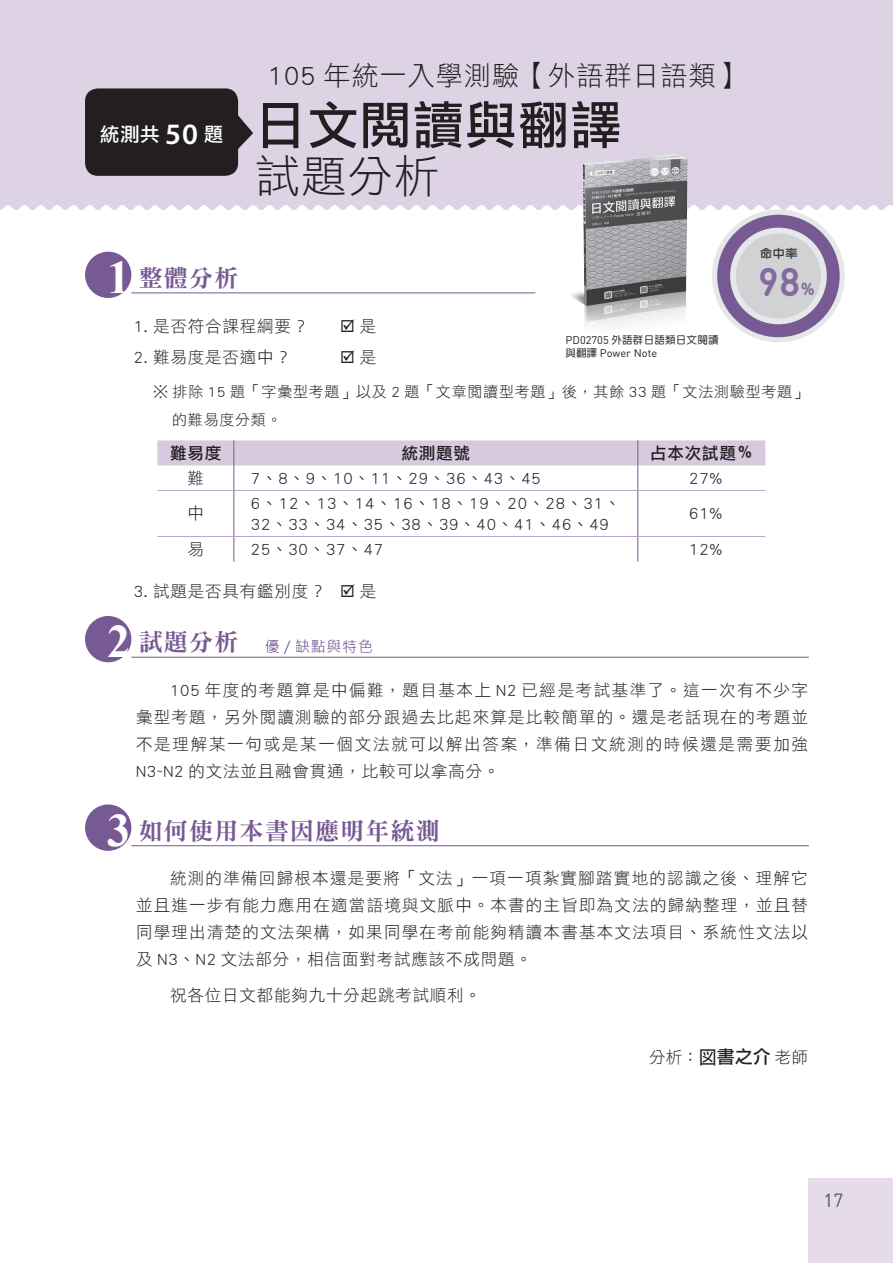
<style>
.page{position:relative;width:893px;height:1263px;background:#fff}
.page>*{position:absolute;margin:0;border:0;box-sizing:border-box;transform-origin:0 0}
.標頭{font:51px "DF Li Hei Md WIN BF";letter-spacing:.03em;color:#231f20}
.標頭-2{font:45px "DF Li Hei Std W3";color:#231f20}
.t1{font:700 40.35px "Din Round";color:#84689f}
._102年{font:27px "DF Li Hei Std W3";letter-spacing:.04em;color:#231f20}
.t2{font:24px "DFN Ming XB HKP BF";letter-spacing:.05em;color:#775994}
.t3{font:19.5px "DF Li Hei Md WIN BF";color:#fff}
.t4{font:18.9px "Din Round";color:#57585a}
.t5{font:700 17.7px "Din Round";color:#84689f}
.表左{font:16.5px/27px "DF Li Hei Std W3";letter-spacing:.05em;color:#231f20;text-align:justify}
.內文1{font:16.5px "DF Li Hei Std W3";letter-spacing:.05em;color:#231f20}
.表頭{font:16.5px "DF Li Hei Md WIN BF";letter-spacing:.05em;color:#231f20}
.表中{font:16.5px "DF Li Hei Std W3";color:#231f20}
.作者{font:16.5px "DF Li Hei Std W3";color:#231f20}
.內文1-2{font:15px/27.8px "DF Li Hei Std W3";letter-spacing:.05em;color:#231f20}
.t6{font:15px "Microsoft Jheng Hei";letter-spacing:.05em;color:#775994}
.t7{font:12px "DF Li Yuan Bd HK BF";color:#3e3e3f}
.段落樣式1{font:10.95px "Din Round";color:#231f20}
.段落樣式1-2{font:10.5px "DF Yuan Md HKP BF";letter-spacing:.025em;color:#231f20}
.s1{font-family:"Myriad Pro";font-weight:600;font-size:29.7px}
.s2{font-family:"Times New Roman";font-weight:700;font-size:46.5px;color:#fff}
.s3{font-family:"Din Round";font-size:10.95px}
.s4{font-family:"DF Yuan Md HKP BF";font-size:10.5px}
.s5{font-family:"Shin Go Pr 6 N";font-size:18px}
.s6{font-family:"DF Li Hei Md WIN BF";font-size:18px}
</style>
<div class="page">
<div style="left:0;top:0;width:893px;height:210px;background:#ded3e4"></div>
<div style="left:808px;top:1178px;width:85px;height:85px;background:#e5dbe9"></div>
<div style="left:85px;top:252px;width:46px;height:46px;background:#775994;border-radius:50%"></div>
<hr style="left:131px;top:292px;width:404px;height:1px;background:#775994">
<svg style="left:157px;top:440px;width:608px;height:50px"></svg>
<hr style="left:157px;top:490px;width:77px;height:1px;background:#bba8c9">
<hr style="left:234px;top:491px;width:1px;height:45px;background:#775994">
<hr style="left:234px;top:490px;width:404px;height:1px;background:#bba8c9">
<hr style="left:638px;top:491px;width:1px;height:45px;background:#775994">
<hr style="left:638px;top:490px;width:127px;height:1px;background:#bba8c9">
<hr style="left:157px;top:536px;width:77px;height:1px;background:#bba8c9">
<svg style="left:234px;top:537px;width:1px;height:24px"></svg>
<hr style="left:234px;top:536px;width:404px;height:1px;background:#bba8c9">
<svg style="left:638px;top:537px;width:1px;height:24px"></svg>
<hr style="left:638px;top:536px;width:127px;height:1px;background:#bba8c9">
<div style="left:85px;top:616px;width:46px;height:46px;background:#775994;border-radius:50%"></div>
<hr style="left:131px;top:657px;width:678px;height:1px;background:#775994">
<div style="left:85px;top:804px;width:46px;height:47px;background:#775994;border-radius:50%"></div>
<hr style="left:131px;top:845px;width:678px;height:1px;background:#775994">
<div style="left:85px;top:88px;width:153px;height:88px;background:#231f20;border-radius:13px"></div>
<svg style="left:238px;top:114px;width:15px;height:36px"></svg>
<img style="left:556px;top:140px;width:154px;height:187px">
<div style="left:712px;top:210px;width:133px;height:132px;background:#e6e7e9;border-radius:50%"></div>
<svg style="left:717px;top:215px;width:123px;height:122px"></svg>
<div style="left:736px;top:233px;width:85px;height:85px;background:#d1d2d4;border-radius:50%"></div>
<p class="t3" style="left:100px;top:124px;width:125px">統測共 <span class="s1">50</span> 題</p>
<p class="_102年" style="left:268px;top:61px;width:477px">105 年統一入學測驗【外語群日語類】</p>
<p class="標頭" style="left:255px;top:99px;width:368px">日文閱讀與翻譯</p>
<p class="標頭-2" style="left:255px;top:151px;width:186px">試題分析</p>
<p class="t7" style="left:760px;top:248px;width:39px">命中率</p>
<p class="t2" style="left:107px;top:266px;width:133px"><span class="s2">1</span> 整體分析</p>
<p class="內文1" style="left:134px;top:317px;width:176px">1. 是否符合課程綱要？</p>
<p class="內文1" style="left:340px;top:317px;width:38px">☑ 是</p>
<p class="內文1" style="left:134px;top:348px;width:158px">2. 難易度是否適中？</p>
<p class="內文1" style="left:340px;top:348px;width:38px">☑ 是</p>
<p class="內文1-2" style="left:172px;top:378px;width:637px;text-indent:-19px">※ 排除 15 題「字彙型考題」以及 2 題「文章閱讀型考題」後，其餘 33 題「文法測驗型考題」的難易度分類。</p>
<p class="表頭" style="left:170px;top:445px;width:53px">難易度</p>
<p class="表頭" style="left:402px;top:445px;width:70px">統測題號</p>
<p class="表頭" style="left:650px;top:445px;width:105px">占本次試題％</p>
<p class="表中" style="left:187px;top:469px;width:18px">難</p>
<p class="表左" style="left:251px;top:464px;width:291px">7、8、9、10、11、29、36、43、45</p>
<p class="表中" style="left:689px;top:469px;width:35px">27%</p>
<p class="表中" style="left:187px;top:505px;width:18px">中</p>
<p class="表左" style="left:251px;top:492px;width:371px;line-height:21px">6、12、13、14、16、18、19、20、28、31、<br>32、33、34、35、38、39、40、41、46、49</p>
<p class="表中" style="left:689px;top:505px;width:35px">61%</p>
<p class="表中" style="left:187px;top:540px;width:18px">易</p>
<p class="表左" style="left:251px;top:535px;width:134px">25、30、37、47</p>
<p class="表中" style="left:689px;top:540px;width:35px">12%</p>
<p class="內文1" style="left:134px;top:582px;width:244px">3. 試題是否具有鑑別度？ ☑ 是</p>
<p class="t6" style="left:107px;top:637px;width:267px"><span class="s2">2</span> <sup>試題分析　</sup>優 / 缺點與特色</p>
<p class="表左" style="left:136px;top:676px;width:673px;text-indent:34px">105 年度的考題算是中偏難，題目基本上 N2 已經是考試基準了。這一次有不少字彙型考題，另外閱讀測驗的部分跟過去比起來算是比較簡單的。還是老話現在的考題並不是理解某一句或是某一個文法就可以解出答案，準備日文統測的時候還是需要加強N3~N2 的文法並且融會貫通，比較可以拿高分。</p>
<p class="t2" style="left:107px;top:818px;width:334px"><span class="s2">3</span> 如何使用本書因應明年統測</p>
<p class="表左" style="left:136px;top:865px;width:673px;text-indent:34px">統測的準備回歸根本還是要將「文法」一項一項紮實腳踏實地的認識之後、理解它並且進一步有能力應用在適當語境與文脈中。本書的主旨即為文法的歸納整理，並且替同學理出清楚的文法架構，如果同學在考前能夠精讀本書基本文法項目、系統性文法以及 N3、N2 文法部分，相信面對考試應該不成問題。</p>
<p class="表左" style="left:170px;top:981px;width:313px">祝各位日文都能夠九十分起跳考試順利。</p>
<p class="t1" style="left:759px;top:250px;width:44px">98</p>
<p class="t5" style="left:801px;top:275px;width:16px">%</p>
<p class="段落樣式1-2" style="left:566px;top:335px;width:155px"><span class="s3">PD02705</span> 外語群日語類日文閱讀</p>
<p class="段落樣式1" style="left:566px;top:344px;width:93px"><span class="s4">與翻譯</span> Power Note</p>
<p class="作者" style="left:649px;top:1048px;width:160px">分析：<span class="s5">図</span><span class="s6">書之介</span>老師</p>
<p class="t4" style="left:824px;top:1185px;width:21px">17</p>
</div>
